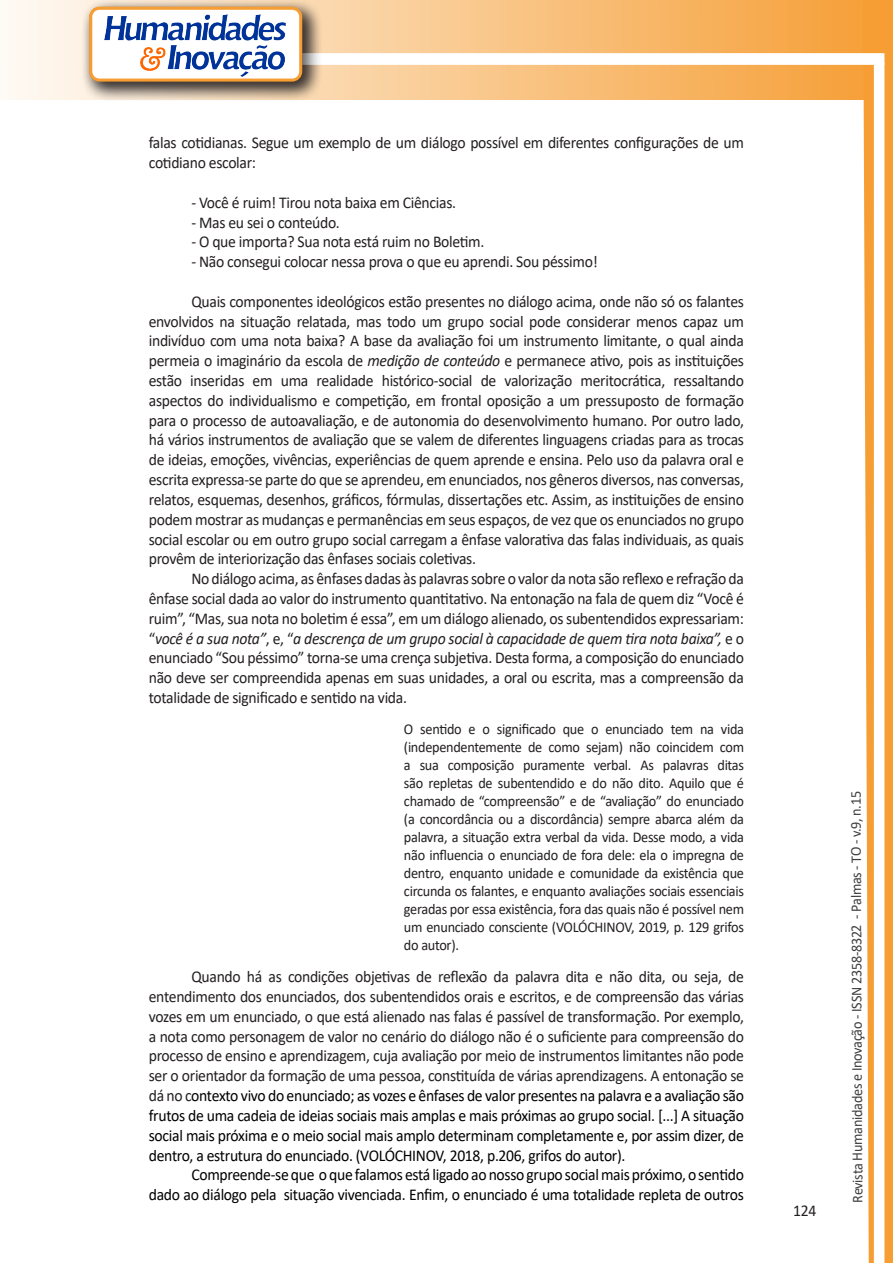
<style>
.page{position:relative;width:893px;height:1263px;background:#fff}
.page>*{position:absolute;margin:0;border:0;box-sizing:border-box;transform-origin:0 0}
.texto{font:16.5px/19.8px "Calibri";letter-spacing:-.02em;color:#231f20;text-align:justify;scale:.95 1}
.texto-2{font:16.5px/19.8px "Calibri";letter-spacing:-.02em;color:#000;text-align:right;scale:.95 1}
.citacao{font:15px/18px "Calibri";letter-spacing:-.02em;color:#231f20;text-align:justify;scale:.95 1}
.t1{font:15px "Calibri";letter-spacing:-.025em;color:#3e3e3f;scale:.95 1}
.s1{font-style:italic}
.s2{color:#000}
</style>
<div class="page">
<svg style="left:5px;top:0;width:858px;height:100px;background:#f9c484"></svg>
<div style="left:302px;top:53px;width:582px;height:12px;background:#fff;border:2px solid #fff"></div>
<svg style="left:863px;top:0;width:30px;height:1263px"></svg>
<div style="left:81px;top:0;width:241px;height:102px;background:#231f20;opacity:.75"></div>
<div style="left:91px;top:8px;width:210px;height:72px;background:#fff;border-radius:9px"></div>
<img style="left:104px;top:14px;width:181px;height:62px">
<div style="left:89px;top:7px;width:213px;height:75px;border:3px solid #f69e34;border-radius:9px"></div>
<p class="texto" style="left:149px;top:133px;width:628px">falas cotidianas. Segue um exemplo de um diálogo possível em diferentes configurações de um cotidiano escolar:</p>
<p class="texto" style="left:191px;top:192px;width:280px">- Você é ruim! Tirou nota baixa em Ciências.</p>
<p class="texto" style="left:191px;top:212px;width:158px">- Mas eu sei o conteúdo.</p>
<p class="texto" style="left:191px;top:232px;width:310px">- O que importa? Sua nota está ruim no Boletim.</p>
<p class="texto" style="left:191px;top:251px;width:429px">- Não consegui colocar nessa prova o que eu aprendi. Sou péssimo!</p>
<p class="texto" style="left:149px;top:291px;width:628px;text-indent:43px">Quais componentes ideológicos estão presentes no diálogo acima, onde não só os falantes envolvidos na situação relatada, mas todo um grupo social pode considerar menos capaz um indivíduo com uma nota baixa? A base da avaliação foi um instrumento limitante, o qual ainda permeia o imaginário da escola de <span class="s1">medição de conteúdo</span> e permanece ativo, pois as instituições estão inseridas em uma realidade histórico-social de valorização meritocrática, ressaltando aspectos do individualismo e competição, em frontal oposição a um pressuposto de formação para o processo de autoavaliação, e de autonomia do desenvolvimento humano. Por outro lado, há vários instrumentos de avaliação que se valem de diferentes linguagens criadas para as trocas de ideias, emoções, vivências, experiências de quem aprende e ensina. Pelo uso da palavra oral e escrita expressa-se parte do que se aprendeu, em enunciados, nos gêneros diversos, nas conversas, relatos, esquemas, desenhos, gráficos, fórmulas, dissertações etc. Assim, as instituições de ensino podem mostrar as mudanças e permanências em seus espaços, de vez que os enunciados no grupo social escolar ou em outro grupo social carregam a ênfase valorativa das falas individuais, as quais provêm de interiorização das ênfases sociais coletivas.</p>
<p class="texto" style="left:149px;top:568px;width:628px;text-indent:43px">No diálogo acima, as ênfases dadas às palavras sobre o valor da nota são reflexo e refração da ênfase social dada ao valor do instrumento quantitativo. Na entonação na fala de quem diz “Você é ruim”, “Mas, sua nota no boletim é essa”, em um diálogo alienado, os subentendidos expressariam: “<span class="s1">você é a sua nota”</span>, e, “<span class="s1">a descrença de um grupo social à capacidade de quem tira nota baixa”,</span> e o enunciado “Sou péssimo” torna-se uma crença subjetiva. Desta forma, a composição do enunciado não deve ser compreendida apenas em suas unidades, a oral ou escrita, mas a compreensão da totalidade de significado e sentido na vida.</p>
<p class="citacao" style="left:404px;top:719px;width:360px">O sentido e o significado que o enunciado tem na vida (independentemente de como sejam) não coincidem com a sua composição puramente verbal. As palavras ditas são repletas de subentendido e do não dito. Aquilo que é chamado de “compreensão” e de “avaliação” do enunciado (a concordância ou a discordância) sempre abarca além da palavra, a situação extra verbal da vida. Desse modo, a vida não influencia o enunciado de fora dele: ela o impregna de dentro, enquanto unidade e comunidade da existência que circunda os falantes, e enquanto avaliações sociais essenciais geradas por essa existência, fora das quais não é possível nem um enunciado consciente (VOLÓCHINOV, 2019, p. 129 grifos do autor).</p>
<p class="texto" style="left:149px;top:966px;width:628px;text-indent:43px">Quando há as condições objetivas de reflexão da palavra dita e não dita, ou seja, de entendimento dos enunciados, dos subentendidos orais e escritos, e de compreensão das várias vozes em um enunciado, o que está alienado nas falas é passível de transformação. Por exemplo, a nota como personagem de valor no cenário do diálogo não é o suficiente para compreensão do processo de ensino e aprendizagem, cuja avaliação por meio de instrumentos limitantes não pode ser o orientador da formação de uma pessoa, constituída de várias aprendizagens. A entonação se dá no c<span class="s2">ontexto vivo do enunciado; as vozes e ênfases de valor presentes na palavra e a avaliação são frutos de uma cadeia de ideias sociais mais amplas e mais próximas ao grupo social. [...] A situação social mais próxima e o meio social mais amplo determinam completamente e, por assim dizer, de dentro, a estrutura do enunciado. (VOLÓCHINOV, 2018, p.206, grifos do autor).</span></p>
<p class="texto-2" style="left:149px;top:1164px;width:628px">Compreende-se que o que falamos está ligado ao nosso grupo social mais próximo, o sentido<br>dado ao diálogo pela situação vivenciada. Enfim, o enunciado é uma totalidade repleta de outros</p>
<p class="texto" style="left:793px;top:1200px;width:26px">124</p>
<p class="t1" style="left:846px;top:1203px;width:435px;rotate:-90deg">Revista Humanidades e Inovação - ISSN 2358-8322 - Palmas - TO - v.9, n.15</p>
</div>
